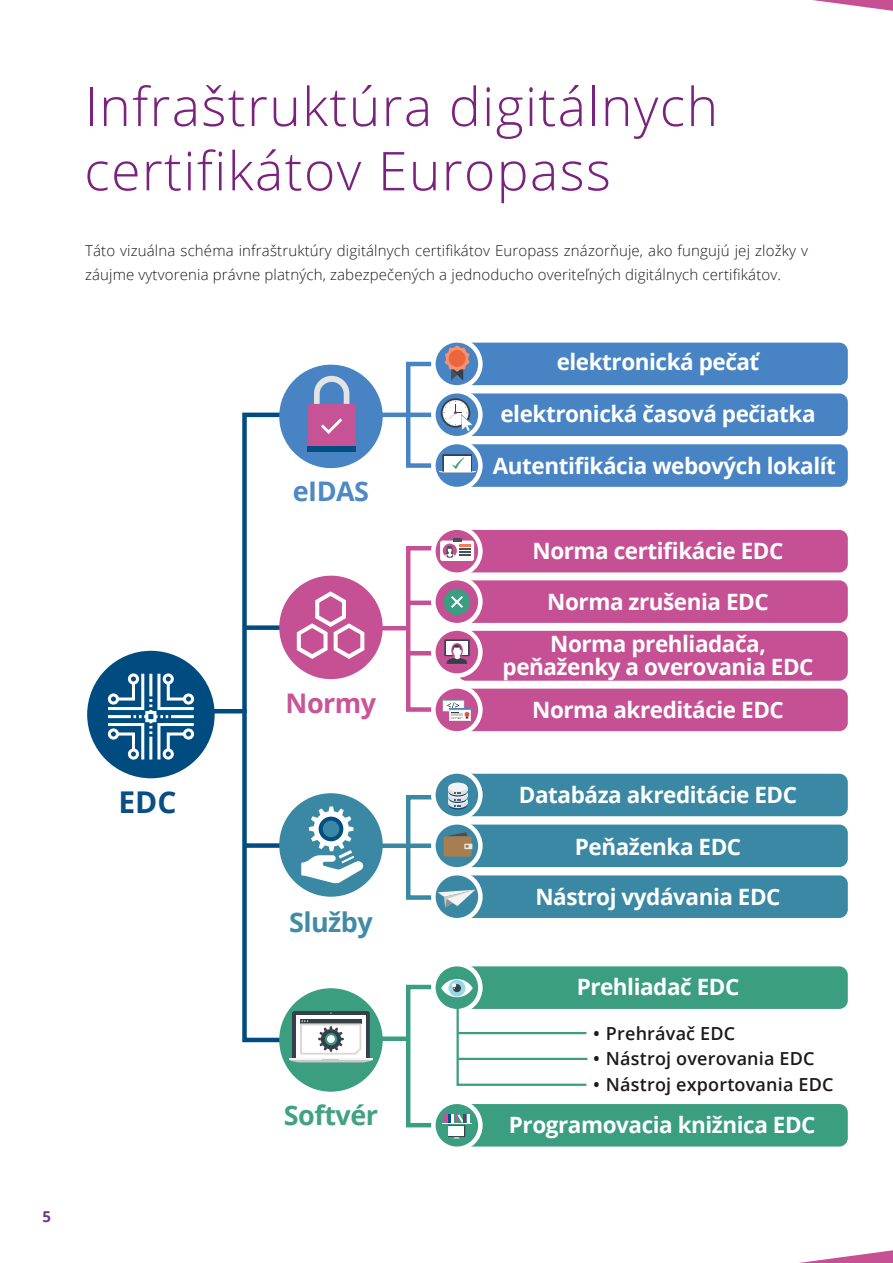
<style>
.page{position:relative;width:893px;height:1263px;background:#fff}
.page>*{position:absolute;margin:0;border:0;box-sizing:border-box;transform-origin:0 0}
.Page_Headings{font:300 53.55px/64.3px "Open Sans";letter-spacing:.025em;color:#7a227e}
.Body{font:700 30px "Open Sans";color:#085084}
.t1{font:700 27px "Open Sans";letter-spacing:-.02em;color:#41a184}
.Body-2{font:700 27px "Open Sans";letter-spacing:-.02em;color:#408ba6}
.Body-3{font:700 27px "Open Sans";letter-spacing:-.02em;color:#c85597}
.Body-4{font:700 27px "Open Sans";letter-spacing:-.02em;color:#4e88c5}
.Body-5{font:700 22.5px/22.5px "Open Sans";letter-spacing:-.02em;color:#fff;text-align:center}
.t2{font:600 18px "Open Sans";letter-spacing:.01em;color:#1b1b1a}
.Body-6{font:300 15px/24px "Open Sans";letter-spacing:.01em;color:#1b1b1a}
.t3{font:700 15px "Open Sans";color:#70368b}
</style>
<div class="page">
<svg style="left:799px;top:1250px;width:94px;height:13px"></svg>
<svg style="left:813px;top:0;width:80px;height:11px"></svg>
<hr style="left:365px;top:413px;width:86px;height:4px;background:#4884c3">
<hr style="left:365px;top:626px;width:43px;height:4px;background:#c65094">
<div style="left:365px;top:843px;width:86px;height:5px;background:#3a88a3"></div>
<div style="left:365px;top:1036px;width:43px;height:5px;background:#3b9e80"></div>
<svg style="left:240px;top:412px;width:96px;height:631px"></svg>
<hr style="left:203px;top:709px;width:44px;height:4px;background:#004b80">
<div style="left:244px;top:625px;width:87px;height:5px;background:#004b80"></div>
<div style="left:244px;top:843px;width:87px;height:5px;background:#004b80"></div>
<div style="left:279px;top:365px;width:104px;height:103px;background:#4884c3;border-radius:50%"></div>
<div style="left:279px;top:576px;width:104px;height:103px;background:#c65094;border-radius:50%"></div>
<div style="left:87px;top:651px;width:128px;height:127px;background:#004b80;border-radius:50%"></div>
<div style="left:279px;top:793px;width:104px;height:104px;background:#3a88a3;border-radius:50%"></div>
<div style="left:279px;top:988px;width:104px;height:104px;background:#3b9e80;border-radius:50%"></div>
<div style="left:458px;top:966px;width:390px;height:43px;background:#3b9e80;border-radius:9px"></div>
<div style="left:458px;top:1104px;width:390px;height:42px;background:#3b9e80;border-radius:9px"></div>
<svg style="left:433px;top:964px;width:47px;height:47px"></svg>
<div style="left:431px;top:962px;width:52px;height:51px;border:4px solid #fff;border-radius:50%"></div>
<svg style="left:433px;top:1102px;width:47px;height:47px"></svg>
<div style="left:431px;top:1099px;width:52px;height:52px;border:4px solid #fff;border-radius:50%"></div>
<div style="left:458px;top:875px;width:390px;height:43px;background:#3a88a3;border-radius:9px"></div>
<div style="left:458px;top:824px;width:390px;height:43px;background:#3a88a3;border-radius:9px"></div>
<div style="left:458px;top:774px;width:390px;height:42px;background:#3a88a3;border-radius:9px"></div>
<svg style="left:433px;top:771px;width:47px;height:47px"></svg>
<div style="left:431px;top:769px;width:52px;height:52px;border:4px solid #fff;border-radius:50%"></div>
<svg style="left:433px;top:822px;width:47px;height:47px"></svg>
<div style="left:431px;top:820px;width:52px;height:51px;border:4px solid #fff;border-radius:50%"></div>
<svg style="left:433px;top:873px;width:47px;height:47px"></svg>
<div style="left:431px;top:871px;width:52px;height:51px;border:4px solid #fff;border-radius:50%"></div>
<div style="left:458px;top:530px;width:390px;height:42px;background:#c65094;border-radius:9px"></div>
<div style="left:458px;top:631px;width:390px;height:50px;background:#c65094;border-radius:9px"></div>
<div style="left:458px;top:580px;width:390px;height:43px;background:#c65094;border-radius:9px"></div>
<div style="left:458px;top:689px;width:390px;height:42px;background:#c65094;border-radius:9px"></div>
<svg style="left:433px;top:528px;width:47px;height:47px"></svg>
<div style="left:431px;top:525px;width:52px;height:52px;border:4px solid #fff;border-radius:50%"></div>
<svg style="left:433px;top:578px;width:47px;height:47px"></svg>
<div style="left:431px;top:576px;width:52px;height:51px;border:4px solid #fff;border-radius:50%"></div>
<svg style="left:433px;top:686px;width:47px;height:47px"></svg>
<div style="left:431px;top:684px;width:52px;height:52px;border:4px solid #fff;border-radius:50%"></div>
<svg style="left:433px;top:629px;width:47px;height:47px"></svg>
<div style="left:431px;top:626px;width:52px;height:52px;border:4px solid #fff;border-radius:50%"></div>
<div style="left:458px;top:444px;width:390px;height:43px;background:#4884c3;border-radius:9px"></div>
<div style="left:458px;top:393px;width:390px;height:43px;background:#4884c3;border-radius:9px"></div>
<div style="left:458px;top:343px;width:390px;height:42px;background:#4884c3;border-radius:9px"></div>
<svg style="left:433px;top:340px;width:47px;height:47px"></svg>
<div style="left:431px;top:338px;width:52px;height:52px;border:4px solid #fff;border-radius:50%"></div>
<svg style="left:433px;top:391px;width:47px;height:47px"></svg>
<div style="left:431px;top:389px;width:52px;height:51px;border:4px solid #fff;border-radius:50%"></div>
<svg style="left:433px;top:442px;width:47px;height:47px"></svg>
<div style="left:431px;top:440px;width:52px;height:51px;border:4px solid #fff;border-radius:50%"></div>
<svg style="left:105px;top:673px;width:92px;height:89px"></svg>
<div style="left:145px;top:711px;width:11px;height:11px;border:3px solid #fff"></div>
<div style="left:308px;top:446px;width:48px;height:5px;background:#044d80"></div>
<svg style="left:308px;top:376px;width:48px;height:70px"></svg>
<svg style="left:297px;top:591px;width:67px;height:68px"></svg>
<svg style="left:301px;top:806px;width:62px;height:77px"></svg>
<svg style="left:289px;top:1011px;width:84px;height:51px;background:#b0bbbb"></svg>
<svg style="left:404px;top:345px;width:72px;height:128px"></svg>
<div style="left:440px;top:540px;width:34px;height:21px;background:#fff;border-radius:2px"></div>
<svg style="left:404px;top:538px;width:68px;height:183px"></svg>
<div style="left:448px;top:789px;width:19px;height:9px;background:#83b2c3;border-radius:50%"></div>
<div style="left:449px;top:789px;width:18px;height:7px;background:#a1b8c9;border-radius:50%"></div>
<svg style="left:448px;top:786px;width:19px;height:9px"></svg>
<hr style="left:448px;top:787px;width:19px;height:4px;background:#e0e3e6">
<div style="left:448px;top:783px;width:19px;height:8px;background:#f0f4f6;border-radius:50%"></div>
<svg style="left:404px;top:793px;width:71px;height:114px"></svg>
<svg style="left:404px;top:979px;width:185px;height:160px"></svg>
<p class="t3" style="left:43px;top:1205px;width:10px">5</p>
<p class="Page_Headings" style="left:84px;top:73px;width:635px">Infraštruktúra digitálnych certifikátov Europass</p>
<p class="Body-6" style="left:85px;top:238px;width:724px">Táto vizuálna schéma infraštruktúry digitálnych certifikátov Europass znázorňuje, ako fungujú jej zložky v záujme vytvorenia právne platných, zabezpečených a jednoducho overiteľných digitálnych certifikátov.</p>
<p class="Body-5" style="left:557px;top:350px;width:204px">elektronická pečať</p>
<p class="Body-5" style="left:500px;top:402px;width:317px">elektronická časová pečiatka</p>
<p class="Body" style="left:118px;top:780px;width:60px">EDC</p>
<p class="Body-4" style="left:293px;top:472px;width:78px">eIDAS</p>
<p class="Body-3" style="left:286px;top:684px;width:92px">Normy</p>
<p class="Body-2" style="left:289px;top:903px;width:85px">Služby</p>
<p class="t1" style="left:284px;top:1096px;width:96px">Softvér</p>
<p class="Body-5" style="left:493px;top:454px;width:345px">Autentifikácia webových lokalít</p>
<p class="Body-5" style="left:533px;top:539px;width:252px">Norma certifikácie EDC</p>
<p class="Body-5" style="left:547px;top:590px;width:223px">Norma zrušenia EDC</p>
<p class="Body-5" style="left:502px;top:632px;width:312px">Norma prehliadača, peňaženky a overovania EDC</p>
<p class="Body-5" style="left:532px;top:698px;width:253px">Norma akreditácie EDC</p>
<p class="Body-5" style="left:519px;top:783px;width:280px">Databáza akreditácie EDC</p>
<p class="Body-5" style="left:575px;top:834px;width:168px">Peňaženka EDC</p>
<p class="Body-5" style="left:535px;top:885px;width:247px">Nástroj vydávania EDC</p>
<p class="Body-5" style="left:577px;top:975px;width:164px">Prehliadač EDC</p>
<p class="t2" style="left:593px;top:1021px;width:144px">• Prehrávač EDC</p>
<p class="t2" style="left:593px;top:1046px;width:223px">• Nástroj overovania EDC</p>
<p class="t2" style="left:593px;top:1072px;width:242px">• Nástroj exportovania EDC</p>
<p class="Body-5" style="left:509px;top:1113px;width:308px">Programovacia knižnica EDC</p>
</div>
